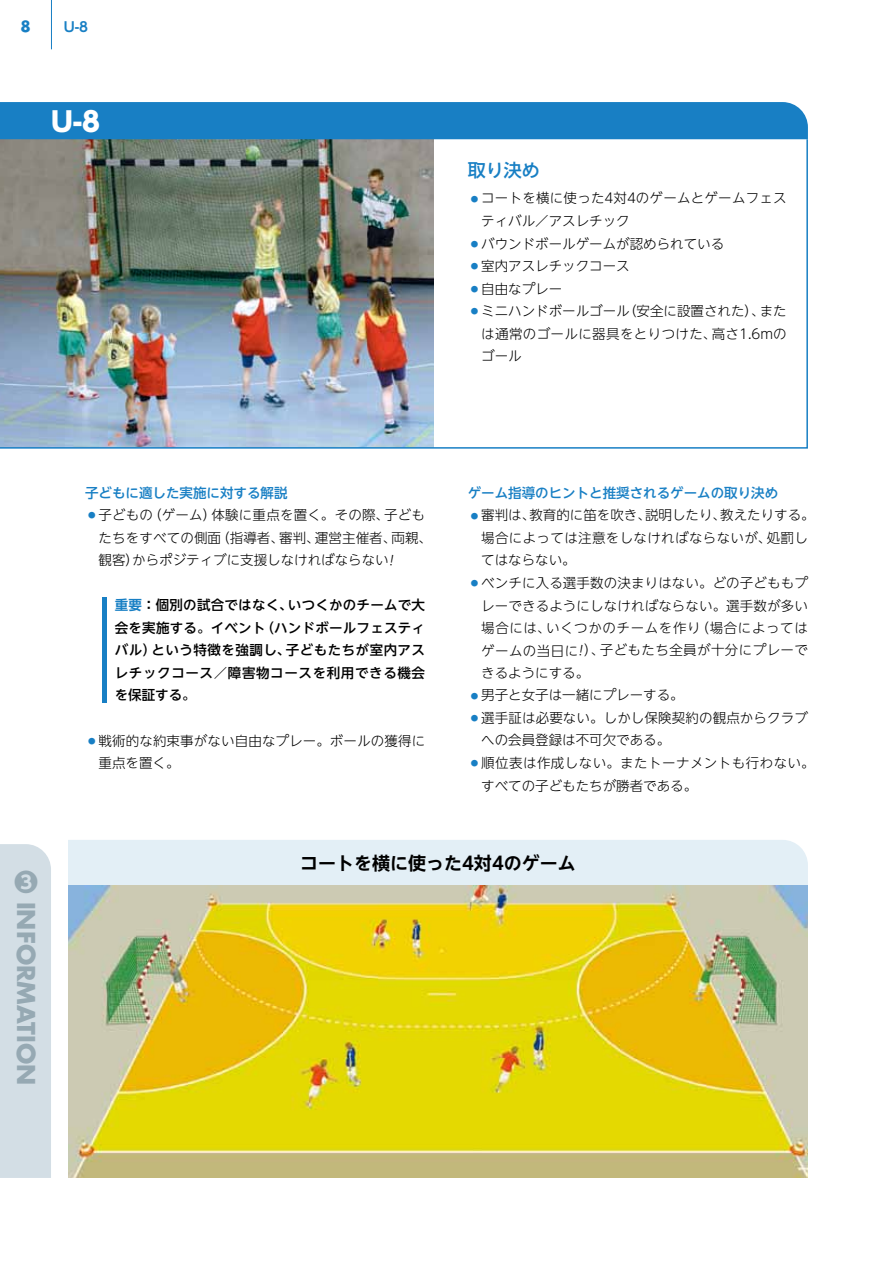
<style>
.page{position:relative;width:893px;height:1263px;background:#fff}
.page>*{position:absolute;margin:0;border:0;box-sizing:border-box;transform-origin:0 0}
.t1{font:800 27px "UD Shin Go NT Pro";color:#fff}
.t2{font:700 24px "Futura";color:#96a9b3}
.t3{font:700 24px "UD Shin Go NT Pro";color:#96a9b3}
.t4{font:700 18px "UD Shin Go NT Pro De";color:#000}
.t5{font:500 18px "UD Shin Go NT Pro";color:#187fc4}
.t6{font:700 15px "Futura";color:#187fc4}
.t7{font:300 13.5px/22.5px "UD Shin Go NT Pro";letter-spacing:.01em;color:#000}
.t8{font:500 13.5px/22.5px "UD Shin Go NT Pro";letter-spacing:.035em;color:#000;text-align:justify}
.t9{font:300 13.5px/22.5px "UD Shin Go NT Pro";letter-spacing:.035em;color:#000}
.t10{font:500 13.5px "UD Shin Go NT Pro";color:#187fc4}
.t11{font:700 13.5px "UD Shin Go NT Pro De";color:#187fc4}
.s1{color:#187fc4}
.s2{font-family:"UD Shin Go NT Pro De";font-weight:700;color:#187fc4}
.s3{font-family:"UD Shin Go NT Pro De";font-weight:700}
</style>
<div class="page">
<hr style="left:51px;top:0;width:1px;height:49px;background:#187fc4">
<div style="left:0;top:844px;width:51px;height:334px;background:#d3dee5"></div>
<div style="left:68px;top:840px;width:740px;height:45px;background:#e3eff6"></div>
<div style="left:0;top:102px;width:808px;height:36px;background:#187fc4"></div>
<img style="left:68px;top:885px;width:740px;height:293px">
<img style="left:0;top:138px;width:808px;height:311px">
<hr style="left:102px;top:597px;width:4px;height:106px;background:#187fc4">
<p class="t6" style="left:20px;top:16px;width:12px">8</p>
<p class="t11" style="left:64px;top:16px;width:26px">U-8</p>
<h1 class="t1" style="left:51px;top:100px;width:51px">U-8</h1>
<h3 class="t5" style="left:468px;top:156px;width:73px">取り決め</h3>
<p class="t7" style="left:481px;top:187px;width:307px;text-indent:-14px"><span class="s1">○</span>コートを横に使った4対4のゲームとゲームフェスティバル／アスレチック</p>
<p class="t7" style="left:468px;top:232px;width:258px"><span class="s1">○</span>バウンドボールゲームが認められている</p>
<p class="t7" style="left:468px;top:254px;width:163px"><span class="s1">○</span>室内アスレチックコース</p>
<p class="t7" style="left:468px;top:277px;width:96px"><span class="s1">○</span>自由なプレー</p>
<p class="t7" style="left:481px;top:299px;width:307px;text-align:justify;text-indent:-14px"><span class="s1">○</span>ミニハンドボールゴール（安全に設置された）、または通常のゴールに器具をとりつけた、高さ1.6mのゴール</p>
<h2 class="t3" style="left:14px;top:862px;width:25px">❸</h2>
<h2 class="t2" style="left:43px;top:902px;width:185px;rotate:90deg">INFORMATION</h2>
<p class="t10" style="left:85px;top:482px;width:204px">子どもに適した実施に対する解説</p>
<p class="t7" style="left:99px;top:504px;width:335px;text-indent:-14px"><span class="s1">○</span>子どもの（ゲーム）体験に重点を置く。その際、子どもたちをすべての側面（指導者、審判、運営主催者、両親、観客）からポジティブに支援しなければならない</p>
<p class="t8" style="left:115px;top:594px;width:312px"><span class="s2">重要</span><span class="s3">：</span>個別の試合ではなく、いつくかのチームで大会を実施する。イベント（ハンドボールフェスティバル）という特徴を強調し、子どもたちが室内アスレチックコース／障害物コースを利用できる機会を保証する。</p>
<p class="t7" style="left:99px;top:729px;width:328px;text-indent:-13px"><span class="s1">○</span>戦術的な約束事がない自由なプレー。ボールの獲得に重点を置く。</p>
<p class="t10" style="left:468px;top:482px;width:312px">ゲーム指導のヒントと推奨されるゲームの取り決め</p>
<p class="t7" style="left:481px;top:504px;width:335px;text-indent:-14px"><span class="s1">○</span>審判は、教育的に笛を吹き、説明したり、教えたりする。場合によっては注意をしなければならないが、処罰してはならない。</p>
<p class="t7" style="left:481px;top:571px;width:328px;text-align:justify;text-indent:-14px"><span class="s1">○</span>ベンチに入る選手数の決まりはない。どの子どももプレーできるようにしなければならない。選手数が多い場合には、いくつかのチームを作り（場合によってはゲームの当日に）、子どもたち全員が十分にプレーで</p>
<p class="t7" style="left:481px;top:661px;width:109px">きるようにする。</p>
<p class="t7" style="left:468px;top:684px;width:217px"><span class="s1">○</span>男子と女子は一緒にプレーする。</p>
<p class="t7" style="left:481px;top:706px;width:328px;text-indent:-14px"><span class="s1">○</span>選手証は必要ない。しかし保険契約の観点からクラブへの会員登録は不可欠である。</p>
<p class="t9" style="left:481px;top:751px;width:335px;text-indent:-14px"><span class="s1">○</span>順位表は作成しない。またトーナメントも行わない。すべての子どもたちが勝者である。</p>
<h3 class="t4" style="left:300px;top:848px;width:277px">コートを横に使った4対4のゲーム</h3>
</div>
